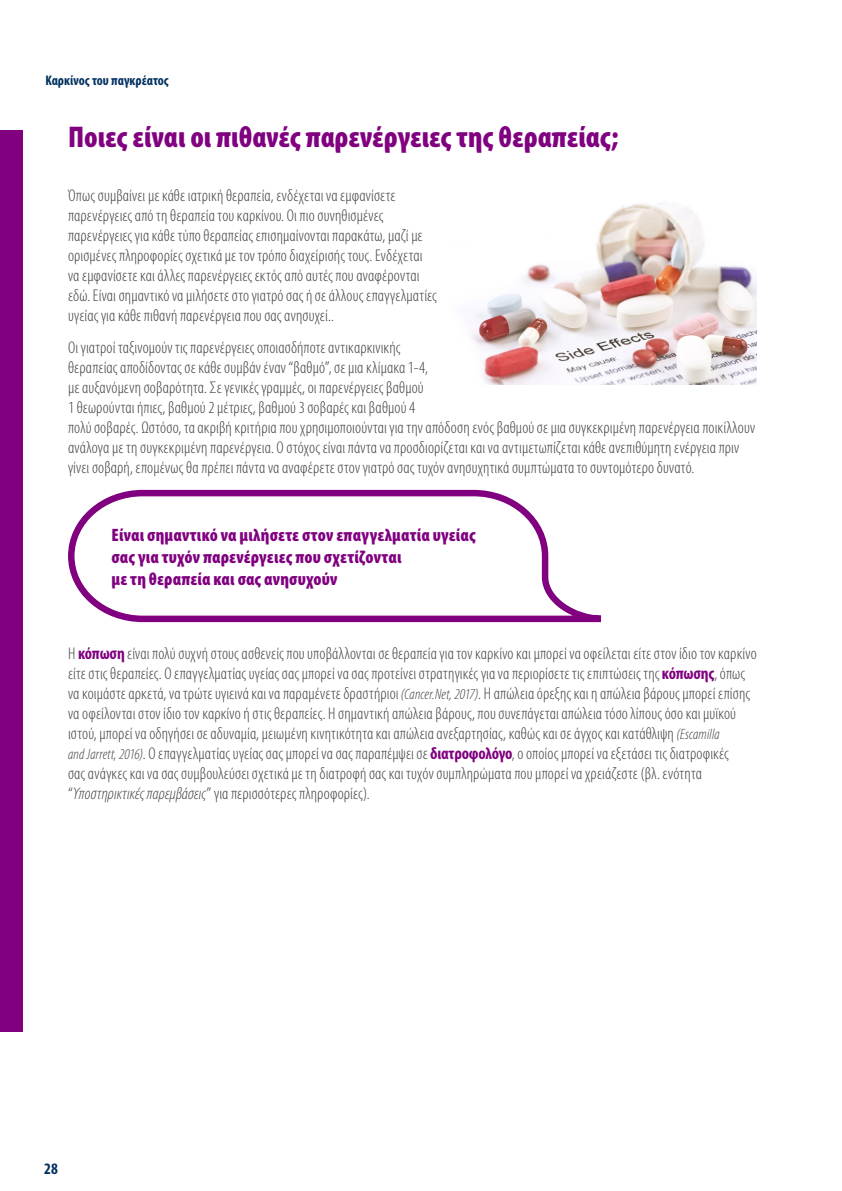
<style>
.page{position:relative;width:842px;height:1191px;background:#fff}
.page>*{position:absolute;margin:0;border:0;box-sizing:border-box;transform-origin:0 0}
.t1{font:900 condensed 30px "Myriad Pro";color:#800080}
.t2{font:900 condensed 18px/22px "Myriad Pro";letter-spacing:.005em;color:#800080}
.t3{font:300 condensed 17px/20px "Myriad Pro";letter-spacing:.01em;color:#414042}
.t4{font:700 condensed 16px "Myriad Pro";color:#00305f}
.t5{font:700 condensed 14px "Myriad Pro";color:#00305f}
.s1{font-weight:700;color:#800080}
.s2{font-style:italic;font-size:15px}
.s3{font-style:italic}
</style>
<div class="page">
<div style="left:0;top:130px;width:23px;height:902px;background:#800080"></div>
<svg style="left:68px;top:489px;width:534px;height:134px"></svg>
<img style="left:471px;top:204px;width:286px;height:180px">
<p class="t5" style="left:45px;top:72px;width:125px">Καρκίνος του παγκρέατος</p>
<h1 class="t1" style="left:68px;top:118px;width:552px">Ποιες είναι οι πιθανές παρενέργειες της θεραπείας;</h1>
<p class="t3" style="left:68px;top:186px;width:370px">Όπως συμβαίνει με κάθε ιατρική θεραπεία, ενδέχεται να εμφανίσετε παρενέργειες από τη θεραπεία του καρκίνου. Οι πιο συνηθισμένες παρενέργειες για κάθε τύπο θεραπείας επισημαίνονται παρακάτω, μαζί με ορισμένες πληροφορίες σχετικά με τον τρόπο διαχείρισής τους. Ενδέχεται να εμφανίσετε και άλλες παρενέργειες εκτός από αυτές που αναφέρονται εδώ. Είναι σημαντικό να μιλήσετε στο γιατρό σας ή σε άλλους επαγγελματίες υγείας για κάθε πιθανή παρενέργεια που σας ανησυχεί..</p>
<p class="t3" style="left:68px;top:337px;width:689px">Οι γιατροί ταξινομούν τις παρενέργειες οποιασδήποτε αντικαρκινικής<br>θεραπείας αποδίδοντας σε κάθε συμβάν έναν “βαθμό”, σε μια κλίμακα 1-4,<br>με αυξανόμενη σοβαρότητα. Σε γενικές γραμμές, οι παρενέργειες βαθμού<br>1 θεωρούνται ήπιες, βαθμού 2 μέτριες, βαθμού 3 σοβαρές και βαθμού 4<br>πολύ σοβαρές. Ωστόσο, τα ακριβή κριτήρια που χρησιμοποιούνται για την απόδοση ενός βαθμού σε μια συγκεκριμένη παρενέργεια ποικίλλουν ανάλογα με τη συγκεκριμένη παρενέργεια. Ο στόχος είναι πάντα να προσδιορίζεται και να αντιμετωπίζεται κάθε ανεπιθύμητη ενέργεια πριν γίνει σοβαρή, επομένως θα πρέπει πάντα να αναφέρετε στον γιατρό σας τυχόν ανησυχητικά συμπτώματα το συντομότερο δυνατό.</p>
<p class="t2" style="left:112px;top:523px;width:366px">Είναι σημαντικό να μιλήσετε στον επαγγελματία υγείας σας για τυχόν παρενέργειες που σχετίζονται<br>με τη θεραπεία και σας ανησυχούν</p>
<p class="t3" style="left:68px;top:643px;width:690px">Η <span class="s1">κόπωση</span> είναι πολύ συχνή στους ασθενείς που υποβάλλονται σε θεραπεία για τον καρκίνο και μπορεί να οφείλεται είτε στον ίδιο τον καρκίνο είτε στις θεραπείες. Ο επαγγελματίας υγείας σας μπορεί να σας προτείνει στρατηγικές για να περιορίσετε τις επιπτώσεις της <span class="s1">κόπωσης</span>, όπως να κοιμάστε αρκετά, να τρώτε υγιεινά και να παραμένετε δραστήριοι <span class="s2">(Cancer.Net, 2017)</span>. Η απώλεια όρεξης και η απώλεια βάρους μπορεί επίσης να οφείλονται στον ίδιο τον καρκίνο ή στις θεραπείες. Η σημαντική απώλεια βάρους, που συνεπάγεται απώλεια τόσο λίπους όσο και μυϊκού ιστού, μπορεί να οδηγήσει σε αδυναμία, μειωμένη κινητικότητα και απώλεια ανεξαρτησίας, καθώς και σε άγχος και κατάθλιψη <span class="s2">(Escamilla<br>and Jarrett, 2016)</span>. Ο επαγγελματίας υγείας σας μπορεί να σας παραπέμψει σε <span class="s1">διατροφολόγο</span>, ο οποίος μπορεί να εξετάσει τις διατροφικές<br>σας ανάγκες και να σας συμβουλεύσει σχετικά με τη διατροφή σας και τυχόν συμπληρώματα που μπορεί να χρειάζεστε (βλ. ενότητα “<span class="s3">Υποστηρικτικές παρεμβάσεις</span>” για περισσότερες πληροφορίες).</p>
<p class="t4" style="left:44px;top:1159px;width:15px">28</p>
</div>
